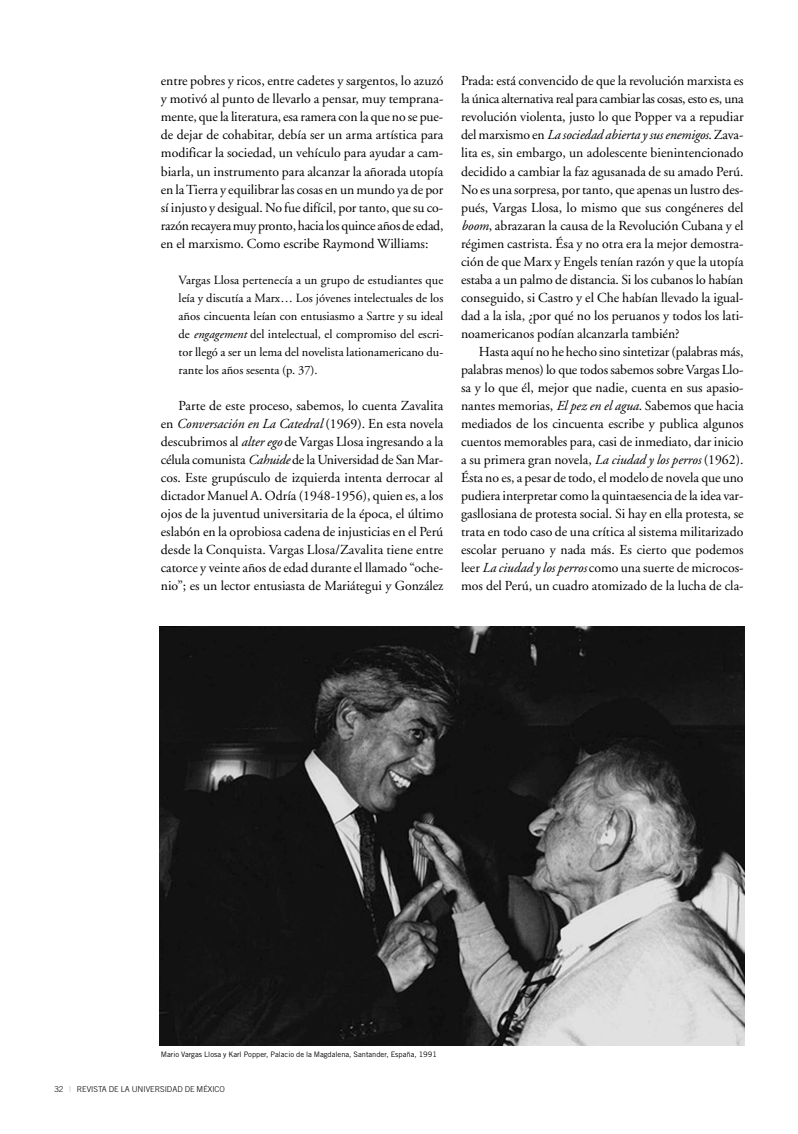
<style>
.page{position:relative;width:798px;height:1134px;background:#fff}
.page>*{position:absolute;margin:0;border:0;box-sizing:border-box;transform-origin:0 0}
.t1{font:13.75px/18px "Adobe Garamond";color:#000;text-align:justify}
.t2{font:12.5px/18px "Adobe Garamond";color:#000;text-align:justify}
.t3{font:300 8.12px "Trade Gothic";color:#000}
.t4{font:7.5px "Trade Gothic";color:#000}
.s1{font-style:italic}
.s2{font-weight:400;color:#b3b3b3}
</style>
<div class="page">
<img style="left:159px;top:626px;width:585px;height:419px">
<p class="t1" style="left:161px;top:73px;width:284px">entre pobres y ricos, entre cadetes y sargentos, lo azuzó y motivó al punto de llevarlo a pensar, muy temprana&shy;mente, que la literatura, esa ramera con la que no se pue&shy;de dejar de cohabitar, debía ser un arma artística para modificar la sociedad, un vehículo para ayudar a cam&shy;biarla, un instrumento para alcanzar la añorada utopía en la Tierra y equilibrar las cosas en un mundo ya de por sí injusto y desigual. No fue difícil, por tanto, que su co&shy;razón recayera muy pronto, hacia los quince años de edad, en el marxismo. Como escribe Raymond Williams:</p>
<p class="t2" style="left:178px;top:272px;width:266px">Vargas Llosa pertenecía a un grupo de estudiantes que leía y discutía a Marx… Los jóvenes intelectuales de los años cincuenta leían con entusiasmo a Sartre y su ideal de <span class="s1">engagement</span> del intelectual, el compromiso del escri&shy;tor llegó a ser un lema del novelista lationamericano du&shy;rante los años sesenta (p. 37).</p>
<p class="t1" style="left:161px;top:398px;width:284px;text-indent:18px">Parte de este proceso, sabemos, lo cuenta Zavalita en <span class="s1">Conversación en La Catedral</span> (1969). En esta novela descubrimos al <span class="s1">alter ego</span> de Vargas Llosa ingresando a la célula comunista <span class="s1">Cahuide</span> de la Universidad de San Mar&shy;cos. Este grupúsculo de izquierda intenta derrocar al dictador Manuel A. Odría (1948-1956), quien es, a los ojos de la juventud universitaria de la época, el último eslabón en la oprobiosa cadena de injusticias en el Perú desde la Conquista. Vargas Llosa/Zavalita tiene entre catorce y veinte años de edad durante el llamado “oche&shy;nio”; es un lector entusiasta de Mariátegui y González</p>
<p class="t1" style="left:461px;top:73px;width:284px">Prada: está convencido de que la revolución marxista es la única alternativa real para cambiar las cosas, esto es, una revolución violenta, justo lo que Popper va a repudiar del marxismo en <span class="s1">La sociedad abierta y sus enemigos</span>. Zava&shy;lita es, sin embargo, un adolescente bienintencionado decidido a cambiar la faz agusanada de su amado Perú.<br>No es una sorpresa, por tanto, que apenas un lustro des&shy;pués, Vargas Llosa, lo mismo que sus congéneres del <span class="s1">boom</span>, abrazaran la causa de la Revolución Cubana y el régimen castrista. Ésa y no otra era la mejor demostra&shy;ción de que Marx y Engels tenían razón y que la utopía estaba a un palmo de distancia. Si los cubanos lo habían conseguido, si Castro y el Che habían llevado la igual&shy;dad a la isla, ¿por qué no los peruanos y todos los lati&shy;noamericanos podían alcanzarla también?</p>
<p class="t1" style="left:461px;top:344px;width:284px;text-indent:18px">Hasta aquí no he hecho sino sintetizar (palabras más, palabras menos) lo que todos sabemos sobre Vargas Llo&shy;sa y lo que él, mejor que nadie, cuenta en sus apasio&shy;nantes memorias, <span class="s1">El pez en el agua</span>. Sabemos que hacia mediados de los cincuenta escribe y publica algunos cuentos memorables para, casi de inmediato, dar inicio a su primera gran novela, <span class="s1">La ciudad y los perros</span> (1962).<br>Ésta no es, a pesar de todo, el modelo de novela que uno pudiera interpretar como la quintaesencia de la idea var&shy;gasllosiana de protesta social. Si hay en ella protesta, se trata en todo caso de una crítica al sistema militarizado escolar peruano y nada más. Es cierto que podemos leer <span class="s1">La ciudad y los perros</span> como una suerte de microcos&shy;mos del Perú, un cuadro atomizado de la lucha de cla-</p>
<p class="t4" style="left:161px;top:1052px;width:277px">Mario Vargas Llosa y Karl Popper, Palacio de la Magdalena, Santander, España, 1991</p>
<p class="t3" style="left:54px;top:1086px;width:172px">32 <span class="s2">|</span> REVISTA DE LA UNIVERSIDAD DE MÉXICO</p>
</div>
